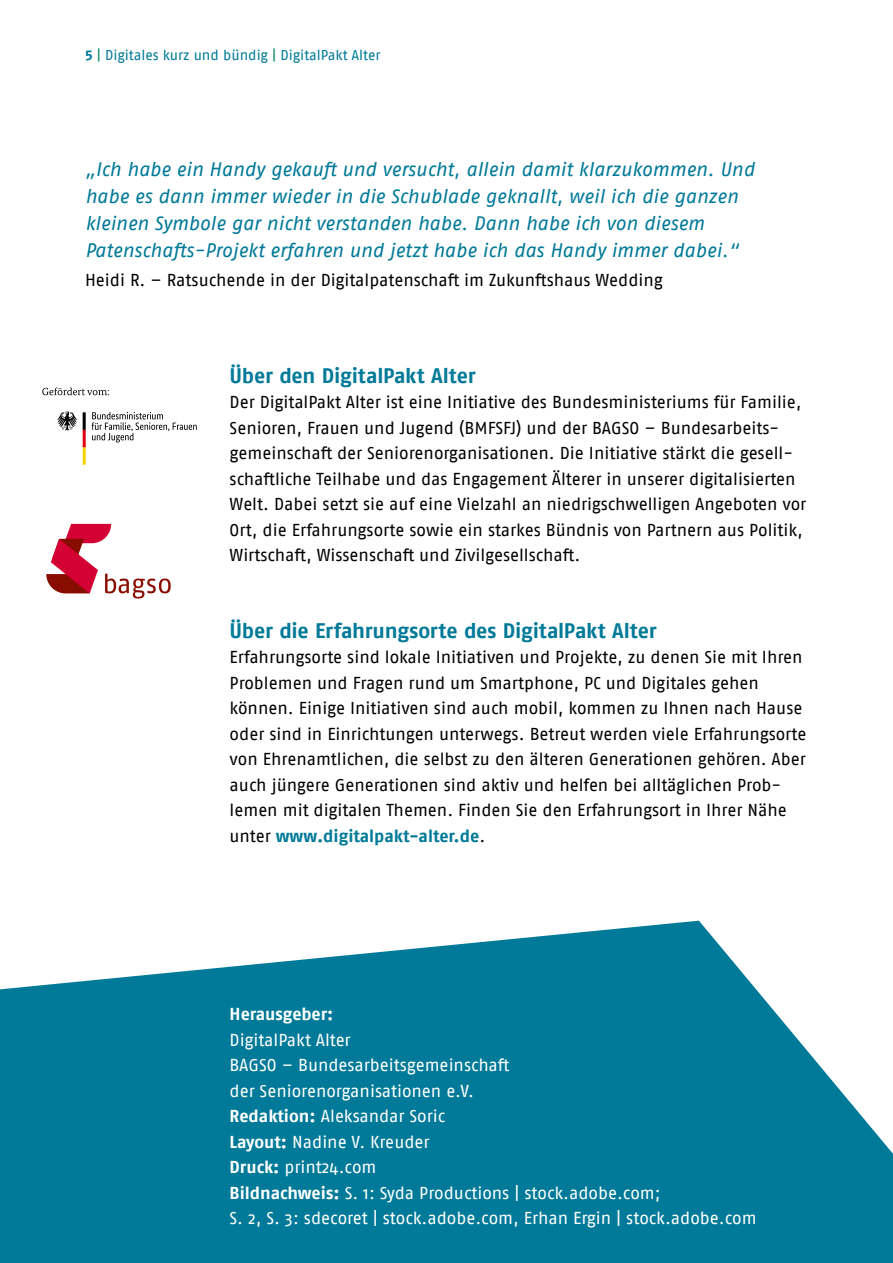
<style>
.page{position:relative;width:893px;height:1263px;background:#fff}
.page>*{position:absolute;margin:0;border:0;box-sizing:border-box;transform-origin:0 0}
.Headline_Rückseite{font:700 21px "Fago Pro";letter-spacing:-.01em;color:#007a98}
.t1{font:italic 19.5px/27px "Fago Pro";letter-spacing:-.005em;color:#007a98}
.t2{font:17.25px/25.5px "Fago Pro";letter-spacing:-.005em;color:#000}
.t3{font:17.25px/25.5px "Fago Pro";color:#fff}
.t4{font:14.25px "Fago Pro";color:#007a98}
.s1{font-weight:700}
.s2{color:#008564}
.s3{font-weight:700;color:#007a98}
</style>
<div class="page">
<svg style="left:0;top:921px;width:893px;height:342px;background:#258da7"></svg>
<svg style="left:92px;top:412px;width:105px;height:30px"></svg>
<svg style="left:57px;top:411px;width:20px;height:19px"></svg>
<svg style="left:83px;top:412px;width:3px;height:53px"></svg>
<svg style="left:42px;top:387px;width:67px;height:8px"></svg>
<svg style="left:46px;top:524px;width:125px;height:74px"></svg>
<p class="t4" style="left:85px;top:47px;width:297px"><span class="s1">5</span> <span class="s2">|</span> Digitales kurz und bündig <span class="s2">|</span> DigitalPakt Alter</p>
<p class="t1" style="left:85px;top:155px;width:671px">„Ich habe ein Handy gekauft und versucht, allein damit klarzukommen. Und habe es dann immer wieder in die Schublade geknallt, weil ich die ganzen kleinen Symbole gar nicht verstanden habe. Dann habe ich von diesem Patenschafts-Projekt erfahren und jetzt habe ich das Handy immer dabei.“</p>
<p class="t2" style="left:85px;top:268px;width:579px">Heidi R. – Ratsuchende in der Digitalpatenschaft im Zukunftshaus Wedding</p>
<h1 class="Headline_Rückseite" style="left:230px;top:363px;width:248px">Über den DigitalPakt Alter</h1>
<p class="t2" style="left:230px;top:389px;width:578px">Der DigitalPakt Alter ist eine Initiative des Bundesministeriums für Familie, Senioren, Frauen und Jugend (BMFSFJ) und der BAGSO – Bundesarbeits&shy;gemeinschaft der Seniorenorganisationen. Die Initiative stärkt die gesell&shy;schaftliche Teilhabe und das Engagement Älterer in unserer digitalisierten Welt. Dabei setzt sie auf eine Vielzahl an niedrigschwelligen Angeboten vor Ort, die Erfahrungsorte sowie ein starkes Bündnis von Partnern aus Politik, Wirtschaft, Wissenschaft und Zivilgesellschaft.</p>
<h1 class="Headline_Rückseite" style="left:230px;top:618px;width:429px">Über die Erfahrungsorte des DigitalPakt Alter</h1>
<p class="t2" style="left:230px;top:644px;width:578px">Erfahrungsorte sind lokale Initiativen und Projekte, zu denen Sie mit Ihren Problemen und Fragen rund um Smartphone, PC und Digitales gehen können. Einige Initiativen sind auch mobil, kommen zu Ihnen nach Hause oder sind in Einrichtungen unterwegs. Betreut werden viele Erfahrungsorte von Ehrenamtlichen, die selbst zu den älteren Generationen gehören. Aber auch jüngere Generationen sind aktiv und helfen bei alltäglichen Prob&shy;lemen mit digitalen Themen. Finden Sie den Erfahrungsort in Ihrer Nähe unter <span class="s3">www.digitalpakt-alter.de</span>.</p>
<p class="t3" style="left:230px;top:1001px;width:123px"><span class="s1">Herausgeber:<br></span>DigitalPakt Alter</p>
<p class="t3" style="left:230px;top:1052px;width:281px">BAGSO – Bundesarbeitsgemeinschaft der Seniorenorganisationen e.V.</p>
<p class="t3" style="left:230px;top:1103px;width:217px"><span class="s1">Redaktion:</span> Aleksandar Soric</p>
<p class="t3" style="left:230px;top:1129px;width:202px"><span class="s1">Layout:</span> Nadine V. Kreuder</p>
<p class="t3" style="left:230px;top:1154px;width:148px"><span class="s1">Druck:</span> print24.com</p>
<p class="t3" style="left:230px;top:1180px;width:528px"><span class="s1">Bildnachweis:</span> S. 1: Syda Productions | stock.adobe.com;<br>S. 2, S. 3: sdecoret | stock.adobe.com, Erhan Ergin | stock.adobe.com</p>
</div>
